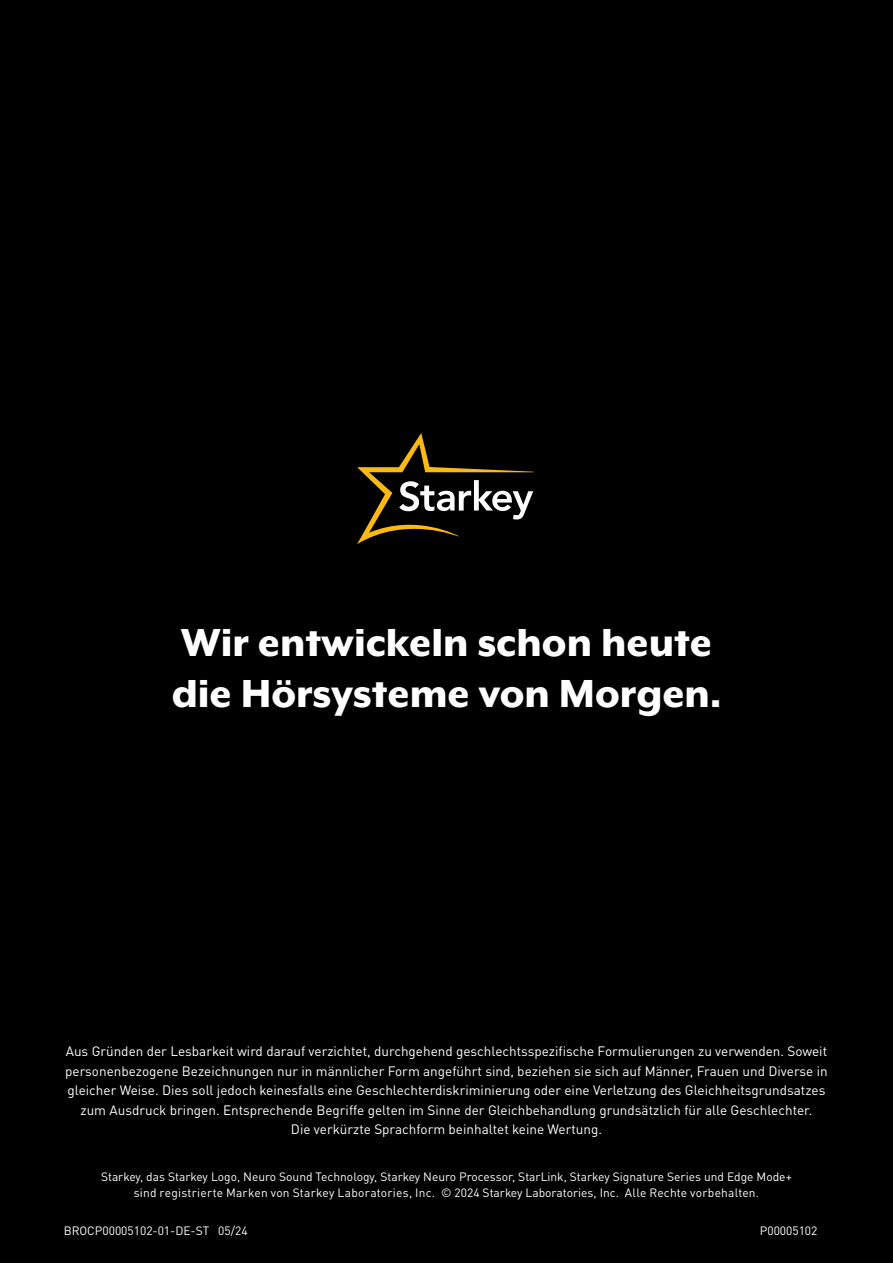
<style>
.page{position:relative;width:893px;height:1263px;background:#000}
.page>*{position:absolute;margin:0;border:0;box-sizing:border-box;transform-origin:0 0}
.t1{font:800 45px/51px "Mr Eaves XL Mod OT";color:#fff}
.t2{font:13.5px/19.5px "DINOT";color:#fff;text-align:center}
.t3{font:12px/16.5px "DINOT";color:#fff;text-align:center}
</style>
<div class="page">
<svg style="left:357px;top:433px;width:177px;height:111px"></svg>
<h1 class="t1" style="left:172px;top:616px;width:551px">Wir entwickeln schon heute die Hörsysteme von Morgen.</h1>
<p class="t2" style="left:65px;top:1041px;width:764px">Aus Gründen der Lesbarkeit wird darauf verzichtet, durchgehend geschlechtsspezifische Formulierungen zu verwenden. Soweit personenbezogene Bezeichnungen nur in männlicher Form angeführt sind, beziehen sie sich auf Männer, Frauen und Diverse in gleicher Weise. Dies soll jedoch keinesfalls eine Geschlechterdiskriminierung oder eine Verletzung des Gleichheitsgrundsatzes zum Ausdruck bringen. Entsprechende Begriffe gelten im Sinne der Gleichbehandlung grundsätzlich für alle Geschlechter.<br>Die verkürzte Sprachform beinhaltet keine Wertung.</p>
<p class="t3" style="left:101px;top:1168px;width:692px">Starkey, das Starkey Logo, Neuro Sound Technology, Starkey Neuro Processor, StarLink, Starkey Signature Series und Edge Mode+ sind registrierte Marken von Starkey Laboratories, Inc. © 2024 Starkey Laboratories, Inc. Alle Rechte vorbehalten.</p>
<p class="t3" style="left:64px;top:1222px;width:185px">BROCP00005102-01-DE-ST 05/24</p>
<p class="t3" style="left:760px;top:1222px;width:59px">P00005102</p>
</div>
